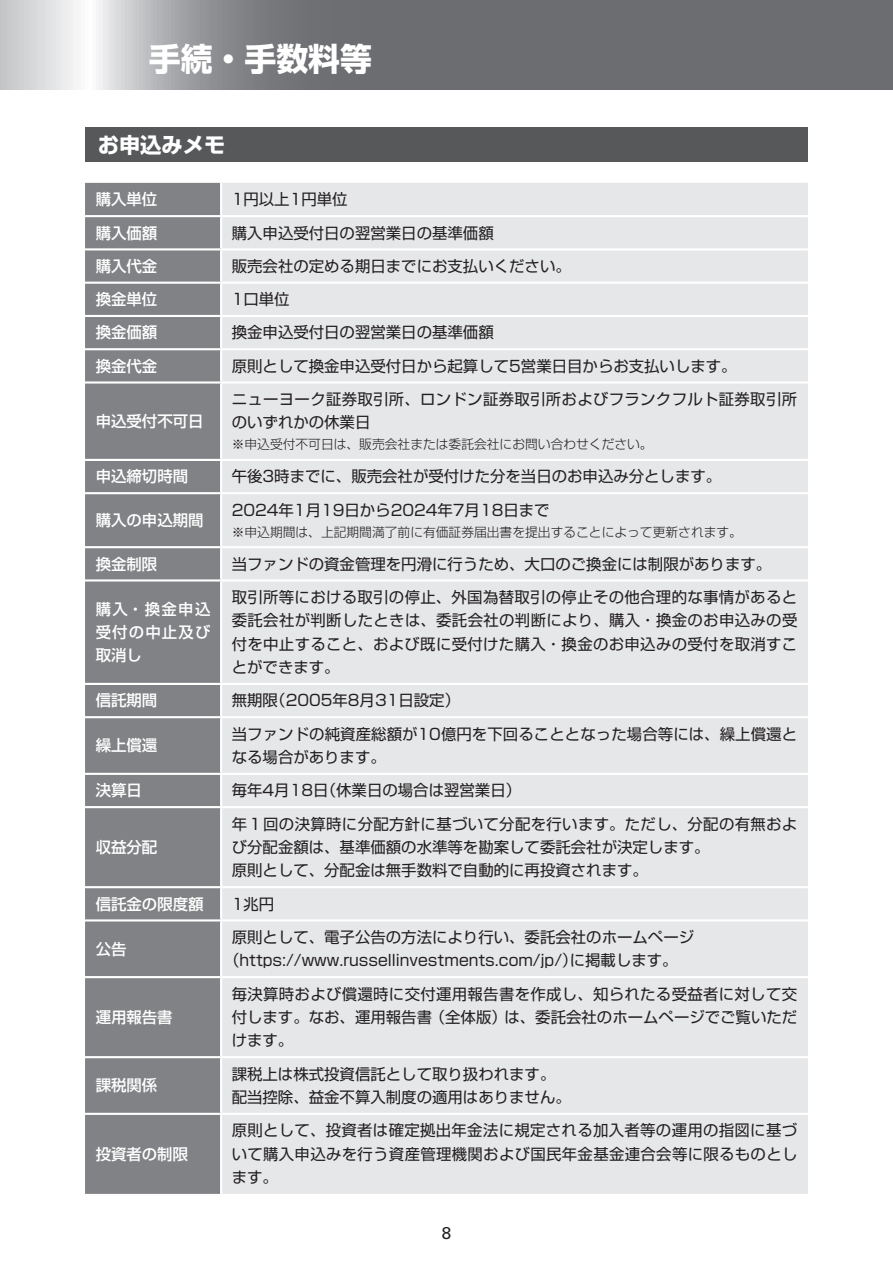
<style>
.page{position:relative;width:893px;height:1263px;background:#fff}
.page>*{position:absolute;margin:0;border:0;box-sizing:border-box;transform-origin:0 0}
.t1{font:700 31.95px "Shin Go Pr 6";color:#fff}
.t2{font:700 21.3px "Shin Go Pr 6";color:#fff}
.t3{font:16.95px "Univers LT Std";color:#231f20}
.t4{font:15.45px/23.4px "Shin Go Pr 6";color:#231f20}
.t5{font:500 15.45px/23.4px "Shin Go Pr 6";color:#fff;text-align:justify}
.t6{font:15.45px/23.4px "Shin Go Pr 6";letter-spacing:.02em;color:#231f20}
.t7{font:300 12.75px "Shin Go Pr 6";color:#231f20}
</style>
<div class="page">
<svg style="left:0;top:0;width:893px;height:89px;background:#858689"></svg>
<div style="left:85px;top:128px;width:723px;height:34px;background:#57585a"></div>
<div style="left:85px;top:183px;width:135px;height:1011px;background:#808285"></div>
<div style="left:222px;top:183px;width:586px;height:1011px;background:#e6e7e9"></div>
<hr style="left:85px;top:215px;width:136px;height:2px;background:#fff">
<hr style="left:221px;top:215px;width:587px;height:2px;background:#fff">
<hr style="left:85px;top:248px;width:136px;height:2px;background:#fff">
<hr style="left:221px;top:248px;width:587px;height:2px;background:#fff">
<hr style="left:85px;top:282px;width:136px;height:2px;background:#fff">
<hr style="left:221px;top:282px;width:587px;height:2px;background:#fff">
<hr style="left:85px;top:315px;width:136px;height:2px;background:#fff">
<hr style="left:221px;top:315px;width:587px;height:2px;background:#fff">
<hr style="left:85px;top:348px;width:136px;height:2px;background:#fff">
<hr style="left:221px;top:348px;width:587px;height:2px;background:#fff">
<hr style="left:85px;top:381px;width:136px;height:3px;background:#fff">
<hr style="left:221px;top:381px;width:587px;height:3px;background:#fff">
<hr style="left:85px;top:459px;width:136px;height:2px;background:#fff">
<hr style="left:221px;top:459px;width:587px;height:2px;background:#fff">
<hr style="left:85px;top:492px;width:136px;height:2px;background:#fff">
<hr style="left:221px;top:492px;width:587px;height:2px;background:#fff">
<hr style="left:85px;top:546px;width:136px;height:2px;background:#fff">
<hr style="left:221px;top:546px;width:587px;height:2px;background:#fff">
<hr style="left:85px;top:579px;width:136px;height:2px;background:#fff">
<hr style="left:221px;top:579px;width:587px;height:2px;background:#fff">
<hr style="left:85px;top:683px;width:136px;height:2px;background:#fff">
<hr style="left:221px;top:683px;width:587px;height:2px;background:#fff">
<hr style="left:85px;top:716px;width:136px;height:2px;background:#fff">
<hr style="left:221px;top:716px;width:587px;height:2px;background:#fff">
<hr style="left:85px;top:773px;width:136px;height:2px;background:#fff">
<hr style="left:221px;top:773px;width:587px;height:2px;background:#fff">
<hr style="left:85px;top:806px;width:136px;height:2px;background:#fff">
<hr style="left:221px;top:806px;width:587px;height:2px;background:#fff">
<hr style="left:85px;top:886px;width:136px;height:2px;background:#fff">
<hr style="left:221px;top:886px;width:587px;height:2px;background:#fff">
<hr style="left:85px;top:919px;width:136px;height:2px;background:#fff">
<hr style="left:221px;top:919px;width:587px;height:2px;background:#fff">
<hr style="left:85px;top:976px;width:136px;height:2px;background:#fff">
<hr style="left:221px;top:976px;width:587px;height:2px;background:#fff">
<hr style="left:85px;top:1056px;width:136px;height:2px;background:#fff">
<hr style="left:221px;top:1056px;width:587px;height:2px;background:#fff">
<hr style="left:85px;top:1113px;width:136px;height:2px;background:#fff">
<hr style="left:221px;top:1113px;width:587px;height:2px;background:#fff">
<h1 class="t1" style="left:149px;top:33px;width:225px">手続・手数料等</h1>
<h2 class="t2" style="left:98px;top:128px;width:129px">お申込みメモ</h2>
<p class="t5" style="left:96px;top:187px;width:63px">購入単位</p>
<p class="t4" style="left:232px;top:187px;width:117px">1円以上1円単位</p>
<p class="t5" style="left:96px;top:220px;width:63px">購入価額</p>
<p class="t4" style="left:232px;top:220px;width:264px">購入申込受付日の翌営業日の基準価額</p>
<p class="t5" style="left:96px;top:253px;width:63px">購入代金</p>
<p class="t4" style="left:232px;top:253px;width:341px">販売会社の定める期日までにお支払いください。</p>
<p class="t5" style="left:96px;top:287px;width:63px">換金単位</p>
<p class="t4" style="left:232px;top:286px;width:59px">1口単位</p>
<p class="t5" style="left:96px;top:320px;width:63px">換金価額</p>
<p class="t4" style="left:232px;top:320px;width:264px">換金申込受付日の翌営業日の基準価額</p>
<p class="t5" style="left:96px;top:353px;width:63px">換金代金</p>
<p class="t4" style="left:232px;top:353px;width:506px">原則として換金申込受付日から起算して5営業日目からお支払いします。</p>
<p class="t5" style="left:96px;top:409px;width:109px">申込受付不可日</p>
<p class="t6" style="left:232px;top:386px;width:567px">ニューヨーク証券取引所、ロンドン証券取引所およびフランクフルト証券取引所のいずれかの休業日</p>
<p class="t7" style="left:232px;top:434px;width:422px">※申込受付不可日は、販売会社または委託会社にお問い合わせください。</p>
<p class="t5" style="left:96px;top:464px;width:94px">申込締切時間</p>
<p class="t4" style="left:232px;top:464px;width:491px">午後3時までに、販売会社が受付けた分を当日のお申込み分とします。</p>
<p class="t5" style="left:96px;top:508px;width:109px">購入の申込期間</p>
<p class="t4" style="left:232px;top:497px;width:319px">2024年1月19日から2024年7月18日まで</p>
<p class="t7" style="left:232px;top:521px;width:512px">※申込期間は、上記期間満了前に有価証券届出書を提出することによって更新されます。</p>
<p class="t5" style="left:96px;top:551px;width:63px">換金制限</p>
<p class="t4" style="left:232px;top:551px;width:541px">当ファンドの資金管理を円滑に行うため、大口のご換金には制限があります。</p>
<p class="t5" style="left:96px;top:596px;width:116px">購入・換金申込受付の中止及び取消し</p>
<p class="t4" style="left:232px;top:584px;width:567px;text-align:justify">取引所等における取引の停止、外国為替取引の停止その他合理的な事情があると委託会社が判断したときは、委託会社の判断により、購入・換金のお申込みの受付を中止すること、および既に受付けた購入・換金のお申込みの受付を取消すことができます。</p>
<p class="t5" style="left:96px;top:688px;width:63px">信託期間</p>
<p class="t4" style="left:232px;top:688px;width:230px">無期限（2005年8月31日設定）</p>
<p class="t5" style="left:96px;top:733px;width:63px">繰上償還</p>
<p class="t4" style="left:232px;top:721px;width:567px">当ファンドの純資産総額が10億円を下回ることとなった場合等には、繰上償還となる場合があります。</p>
<p class="t5" style="left:96px;top:778px;width:48px">決算日</p>
<p class="t4" style="left:232px;top:778px;width:291px">毎年4月18日（休業日の場合は翌営業日）</p>
<p class="t5" style="left:96px;top:834px;width:63px">収益分配</p>
<p class="t4" style="left:232px;top:811px;width:567px">年１回の決算時に分配方針に基づいて分配を行います。ただし、分配の有無および分配金額は、基準価額の水準等を勘案して委託会社が決定します。<br>原則として、分配金は無手数料で自動的に再投資されます。</p>
<p class="t5" style="left:96px;top:891px;width:109px">信託金の限度額</p>
<p class="t4" style="left:232px;top:891px;width:44px">1兆円</p>
<p class="t5" style="left:96px;top:936px;width:32px">公告</p>
<p class="t4" style="left:224px;top:924px;width:472px;text-indent:8px">原則として、電子公告の方法により行い、委託会社のホームページ（https://www.russellinvestments.com/jp/）に掲載します。</p>
<p class="t5" style="left:96px;top:1004px;width:79px">運用報告書</p>
<p class="t4" style="left:232px;top:981px;width:567px;text-align:justify">毎決算時および償還時に交付運用報告書を作成し、知られたる受益者に対して交付します。なお、運用報告書（全体版）は、委託会社のホームページでご覧いただけます。</p>
<p class="t5" style="left:96px;top:1073px;width:63px">課税関係</p>
<p class="t4" style="left:232px;top:1061px;width:341px">課税上は株式投資信託として取り扱われます。配当控除、益金不算入制度の適用はありません。</p>
<p class="t5" style="left:96px;top:1141px;width:94px">投資者の制限</p>
<p class="t4" style="left:232px;top:1118px;width:567px;text-align:justify">原則として、投資者は確定拠出年金法に規定される加入者等の運用の指図に基づいて購入申込みを行う資産管理機関および国民年金基金連合会等に限るものとします。</p>
<p class="t3" style="left:442px;top:1223px;width:11px">8</p>
</div>
